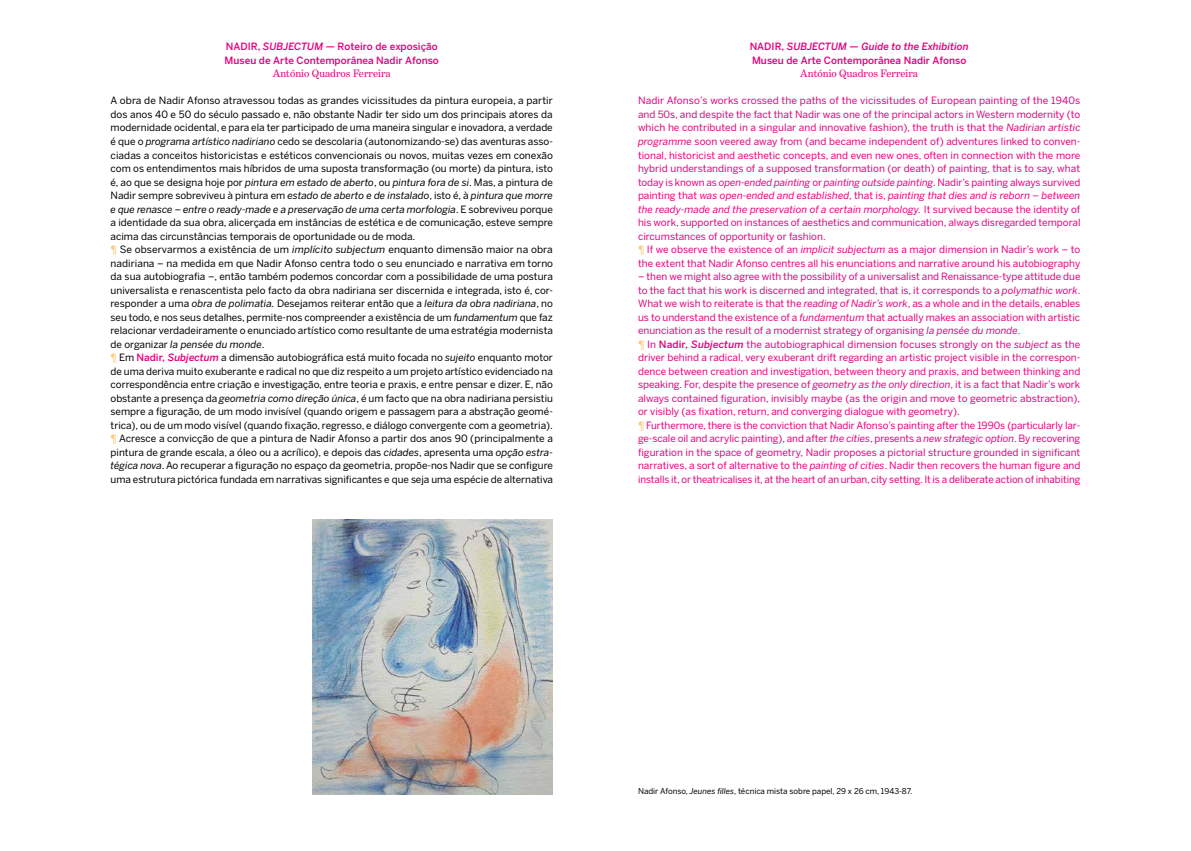
<style>
.page{position:relative;width:1191px;height:851px;background:#fff}
.page>*{position:absolute;margin:0;border:0;box-sizing:border-box;transform-origin:0 0}
.t1{font:10.8px "Benton Modern";color:#e6007d}
.t2{font:10px/13.5px "Benton Sans";color:#e6007d}
.t3{font:10px/13.5px "Benton Sans";color:#000}
.t4{font:500 10px/13.5px "Benton Sans";color:#e6007d}
.t5{font:8px "Benton Sans";color:#000}
.s1{font-style:italic}
.s2{color:#fcc978}
.s3{font-weight:500;color:#e6007d}
.s4{font-weight:500;font-style:italic;color:#e6007d}
.s5{font-weight:500}
.s6{font-weight:500;font-style:italic}
</style>
<div class="page">
<img style="left:312px;top:520px;width:241px;height:274px">
<p class="t4" style="left:225px;top:40px;width:216px">NADIR, <span class="s1">SUBJECTUM —</span> Roteiro de exposição<br>Museu de Arte Contemporânea Nadir Afonso</p>
<p class="t1" style="left:273px;top:68px;width:119px">António Quadros Ferreira</p>
<p class="t3" style="left:111px;top:94px;width:444px">A obra de Nadir Afonso atravessou todas as grandes vicissitudes da pintura europeia, a partir dos anos 40 e 50 do século passado e, não obstante Nadir ter sido um dos principais atores da modernidade ocidental, e para ela ter participado de uma maneira singular e inovadora, a verdade é que o <span class="s1">programa artístico nadiriano</span> cedo se descolaria (autonomizando-se) das aventuras asso&shy;ciadas a conceitos historicistas e estéticos convencionais ou novos, muitas vezes em conexão com os entendimentos mais híbridos de uma suposta transformação (ou morte) da pintura, isto é, ao que se designa hoje por <span class="s1">pintura em estado de aberto</span>, ou <span class="s1">pintura fora de si</span>. Mas, a pintura de Nadir sempre sobreviveu à pintura em <span class="s1">estado de aberto e de instalado</span>, isto é, à <span class="s1">pintura que morre e que renasce</span> – <span class="s1">entre o ready-made e a preservação de uma certa morfologia</span>. E sobreviveu porque a identidade da sua obra, alicerçada em instâncias de estética e de comunicação, esteve sempre acima das circunstâncias temporais de oportunidade ou de moda.<br><span class="s2">¶</span> Se observarmos a existência de um <span class="s1">implícito subjectum</span> enquanto dimensão maior na obra nadiriana – na medida em que Nadir Afonso centra todo o seu enunciado e narrativa em torno da sua autobiografia –, então também podemos concordar com a possibilidade de uma postura universalista e renascentista pelo facto da obra nadiriana ser discernida e integrada, isto é, cor&shy;responder a uma <span class="s1">obra de polimatia.</span> Desejamos reiterar então que a <span class="s1">leitura da obra nadiriana</span>, no seu todo, e nos seus detalhes, permite-nos compreender a existência de um <span class="s1">fundamentum</span> que faz relacionar verdadeiramente o enunciado artístico como resultante de uma estratégia modernista de organizar <span class="s1">la pensée du monde</span>.<br><span class="s2">¶</span> Em <span class="s3">Nadir</span><span class="s4">, Subjectum</span> a dimensão autobiográfica está muito focada no <span class="s1">sujeito</span> enquanto motor de uma deriva muito exuberante e radical no que diz respeito a um projeto artístico evidenciado na correspondência entre criação e investigação, entre teoria e praxis, e entre pensar e dizer. E, não obstante a presença da <span class="s1">geometria como direção única</span>, é um facto que na obra nadiriana persistiu sempre a figuração, de um modo invisível (quando origem e passagem para a abstração geomé&shy;trica), ou de um modo visível (quando fixação, regresso, e diálogo convergente com a geometria). <span class="s2">¶</span> Acresce a convicção de que a pintura de Nadir Afonso a partir dos anos 90 (principalmente a pintura de grande escala, a óleo ou a acrílico), e depois das <span class="s1">cidades</span>, apresenta uma <span class="s1">opção estra&shy;tégica nova</span>. Ao recuperar a figuração no espaço da geometria, propõe-nos Nadir que se configure uma estrutura pictórica fundada em narrativas significantes e que seja uma espécie de alternativa</p>
<p class="t4" style="left:749px;top:40px;width:221px">NADIR, <span class="s1">SUBJECTUM — Guide to the Exhibition<br></span>Museu de Arte Contemporânea Nadir Afonso</p>
<p class="t1" style="left:800px;top:68px;width:119px">António Quadros Ferreira</p>
<p class="t2" style="left:638px;top:94px;width:444px">Nadir Afonso’s works crossed the paths of the vicissitudes of European painting of the 1940s and 50s, and despite the fact that Nadir was one of the principal actors in Western modernity (to which he contributed in a singular and innovative fashion), the truth is that the <span class="s1">Nadirian artistic programme</span> soon veered away from (and became independent of) adventures linked to conven&shy;tional, historicist and aesthetic concepts, and even new ones, often in connection with the more hybrid understandings of a supposed transformation (or death) of painting, that is to say, what today is known as <span class="s1">open-ended painting</span> or <span class="s1">painting outside painting</span>. Nadir’s painting always survived painting that <span class="s1">was open-ended and established</span>, that is, <span class="s1">painting that dies and is reborn</span> – <span class="s1">between the ready-made and the preservation of a certain morphology.</span> It survived because the identity of his work, supported on instances of aesthetics and communication, always disregarded temporal circumstances of opportunity or fashion.<br><span class="s2">¶</span> If we observe the existence of an <span class="s1">implicit subjectum</span> as a major dimension in Nadir’s work – to the extent that Nadir Afonso centres all his enunciations and narrative around his autobiography</p>
<p class="t2" style="left:638px;top:270px;width:444px">– then we might also agree with the possibility of a universalist and Renaissance-type attitude due to the fact that his work is discerned and integrated, that is, it corresponds to a <span class="s1">polymathic work</span>.<br>What we wish to reiterate is that the <span class="s1">reading of Nadir’s work</span>, as a whole and in the details, enables us to understand the existence of a <span class="s1">fundamentum</span> that actually makes an association with artistic enunciation as the result of a modernist strategy of organising <span class="s1">la pensée du monde</span>.<br><span class="s2">¶</span> In <span class="s5">Nadir</span><span class="s6">, Subjectum</span> the autobiographical dimension focuses strongly on the <span class="s1">subject</span> as the driver behind a radical, very exuberant drift regarding an artistic project visible in the correspon&shy;dence between creation and investigation, between theory and praxis, and between thinking and speaking. For, despite the presence of <span class="s1">geometry as the only direction</span>, it is a fact that Nadir’s work always contained figuration, invisibly maybe (as the origin and move to geometric abstraction), or visibly (as fixation, return, and converging dialogue with geometry).<br><span class="s2">¶</span> Furthermore, there is the conviction that Nadir Afonso’s painting after the 1990s (particularly lar&shy;ge-scale oil and acrylic painting), and after <span class="s1">the cities</span>, presents a <span class="s1">new strategic option</span>. By recovering figuration in the space of geometry, Nadir proposes a pictorial structure grounded in significant narratives, a sort of alternative to the <span class="s1">painting of cities</span>. Nadir then recovers the human figure and installs it, or theatricalises it, at the heart of an urban, city setting. It is a deliberate action of inhabiting</p>
<p class="t5" style="left:638px;top:786px;width:276px">Nadir Afonso, <span class="s1">Jeunes filles</span>, técnica mista sobre papel, 29 x 26 cm, 1943-87.</p>
</div>
